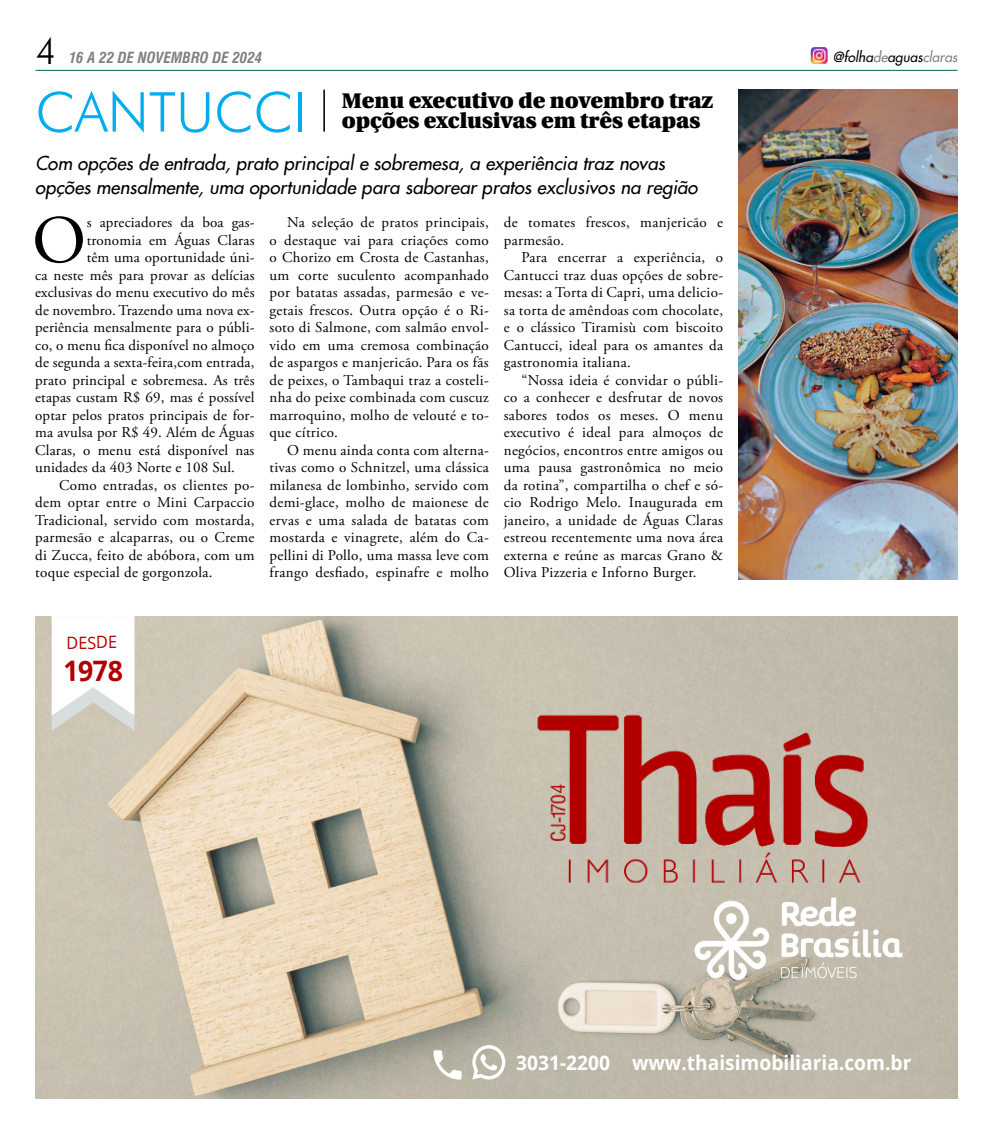
<style>
.page{position:relative;width:993px;height:1134px;background:#fff}
.page>*{position:absolute;margin:0;border:0;box-sizing:border-box;transform-origin:0 0}
.Texto_Materia{font:67.75px "Adobe Garamond Pro";color:#000}
.Titulo_materia2{font:300 55px "Futura BT";color:#00aeef}
.t1{font:300 37px "Futura BT";color:#000}
.t2{font:700 28.12px "Open Sans";color:#b20000;scale:.95 1}
.Titulos_Colunas{font:900 21.25px/20px "Utopia";color:#000}
.t3{font:700 20.12px "Open Sans";color:#fff;scale:.95 1}
.Sutian{font:italic 18.75px/23.8px "Futura 2";color:#000}
.t4{font:17px "Open Sans";color:#b20000;scale:.95 1}
.Texto_Materia-2{font:15px/17.5px "Adobe Garamond Pro";letter-spacing:.01em;color:#000;text-align:justify}
.t5{font:italic 700 condensed 15px "Swiss 721 BT";color:#808080}
.t6{font:italic 13.75px "Futura 2";color:#000}
.s1{color:#808080}
</style>
<div class="page">
<hr style="left:35px;top:70px;width:922px;height:1px;background:#00665d">
<img style="left:810px;top:47px;width:18px;height:17px">
<img style="left:738px;top:90px;width:219px;height:489px">
<img style="left:35px;top:616px;width:922px;height:482px">
<img style="left:472px;top:629px;width:459px;height:272px">
<img style="left:665px;top:883px;width:257px;height:117px">
<svg style="left:52px;top:616px;width:82px;height:115px"></svg>
<svg style="left:472px;top:1045px;width:33px;height:34px"></svg>
<svg style="left:433px;top:1050px;width:28px;height:29px"></svg>
<hr style="left:324px;top:90px;width:1px;height:42px;background:#000">
<hr style="left:323px;top:90px;width:1px;height:42px;background:#000">
<h3 class="t1" style="left:35px;top:28px;width:23px">4</h3>
<p class="t5" style="left:69px;top:49px;width:195px">16 A 22 DE NOVEMBRO DE 2024</p>
<p class="t6" style="left:832px;top:48px;width:126px">@folha<span class="s1">de</span>aguas<span class="s1">claras</span></p>
<p class="Titulo_materia2" style="left:35px;top:79px;width:272px">CANTUCCI</p>
<p class="Titulos_Colunas" style="left:341px;top:91px;width:373px">Menu executivo de novembro traz opções exclusivas em três etapas</p>
<p class="Sutian" style="left:35px;top:151px;width:664px">Com opções de entrada, prato principal e sobremesa, a experiência traz novas opções mensalmente, uma oportunidade para saborear pratos exclusivos na região</p>
<p class="Texto_Materia" style="left:32px;top:200px;width:55px">O</p>
<p class="Texto_Materia-2" style="left:87px;top:214px;width:169px">s apreciadores da boa gas-</p>
<p class="Texto_Materia-2" style="left:87px;top:232px;width:169px">tronomia em Águas Claras</p>
<p class="Texto_Materia-2" style="left:87px;top:249px;width:169px">têm uma oportunidade úni-</p>
<p class="Texto_Materia-2" style="left:35px;top:267px;width:221px">ca neste mês para provar as delícias</p>
<p class="Texto_Materia-2" style="left:35px;top:284px;width:221px">exclusivas do menu executivo do mês</p>
<p class="Texto_Materia-2" style="left:35px;top:302px;width:221px">de novembro. Trazendo uma nova ex-</p>
<p class="Texto_Materia-2" style="left:35px;top:319px;width:221px">periência mensalmente para o públi-</p>
<p class="Texto_Materia-2" style="left:35px;top:337px;width:221px">co, o menu fica disponível no almoço</p>
<p class="Texto_Materia-2" style="left:35px;top:354px;width:221px">de segunda a sexta-feira,com entrada,</p>
<p class="Texto_Materia-2" style="left:35px;top:372px;width:221px">prato principal e sobremesa. As três</p>
<p class="Texto_Materia-2" style="left:35px;top:389px;width:221px">etapas custam R$ 69, mas é possível</p>
<p class="Texto_Materia-2" style="left:35px;top:407px;width:221px">optar pelos pratos principais de for-</p>
<p class="Texto_Materia-2" style="left:35px;top:424px;width:221px">ma avulsa por R$ 49. Além de Águas</p>
<p class="Texto_Materia-2" style="left:35px;top:442px;width:221px">Claras, o menu está disponível nas</p>
<p class="Texto_Materia-2" style="left:35px;top:459px;width:201px">unidades da 403 Norte e 108 Sul.</p>
<p class="Texto_Materia-2" style="left:35px;top:477px;width:221px;text-indent:24px">Como entradas, os clientes po&shy;dem optar entre o Mini Carpaccio Tradicional, servido com mostarda, parmesão e alcaparras, ou o Creme di Zucca, feito de abóbora, com um toque especial de gorgonzola.</p>
<p class="Texto_Materia-2" style="left:269px;top:214px;width:221px;text-indent:18px">Na seleção de pratos principais, o destaque vai para criações como o Chorizo em Crosta de Castanhas, um corte suculento acompanhado por batatas assadas, parmesão e ve&shy;getais frescos. Outra opção é o Ri&shy;soto di Salmone, com salmão envol&shy;vido em uma cremosa combinação de aspargos e manjericão. Para os fãs de peixes, o Tambaqui traz a costeli&shy;nha do peixe combinada com cuscuz marroquino, molho de velouté e to&shy;que cítrico.</p>
<p class="Texto_Materia-2" style="left:269px;top:442px;width:221px;text-indent:18px">O menu ainda conta com alterna&shy;tivas como o Schnitzel, uma clássica milanesa de lombinho, servido com demi-glace, molho de maionese de ervas e uma salada de batatas com mostarda e vinagrete, além do Ca&shy;pellini di Pollo, uma massa leve com frango desfiado, espinafre e molho</p>
<p class="Texto_Materia-2" style="left:503px;top:214px;width:221px">de tomates frescos, manjericão e parmesão.</p>
<p class="Texto_Materia-2" style="left:503px;top:249px;width:221px;text-indent:18px">Para encerrar a experiência, o Cantucci traz duas opções de sobre&shy;mesas: a Torta di Capri, uma delicio&shy;sa torta de amêndoas com chocolate, e o clássico Tiramisù com biscoito Cantucci, ideal para os amantes da gastronomia italiana.</p>
<p class="Texto_Materia-2" style="left:503px;top:372px;width:221px;text-indent:18px">“Nossa ideia é convidar o públi&shy;co a conhecer e desfrutar de novos sabores todos os meses. O menu executivo é ideal para almoços de negócios, encontros entre amigos ou uma pausa gastronômica no meio da rotina”, compartilha o chef e só&shy;cio Rodrigo Melo. Inaugurada em janeiro, a unidade de Águas Claras estreou recentemente uma nova área externa e reúne as marcas Grano &amp; Oliva Pizzeria e Inforno Burger.</p>
<p class="t4" style="left:66px;top:631px;width:55px;rotate:-1deg">DESDE</p>
<p class="t2" style="left:63px;top:651px;width:64px;rotate:-1deg">1978</p>
<p class="t3" style="left:516px;top:1048px;width:100px">3031-2200</p>
<p class="t3" style="left:631px;top:1048px;width:295px">www.thaisimobiliaria.com.br</p>
</div>
